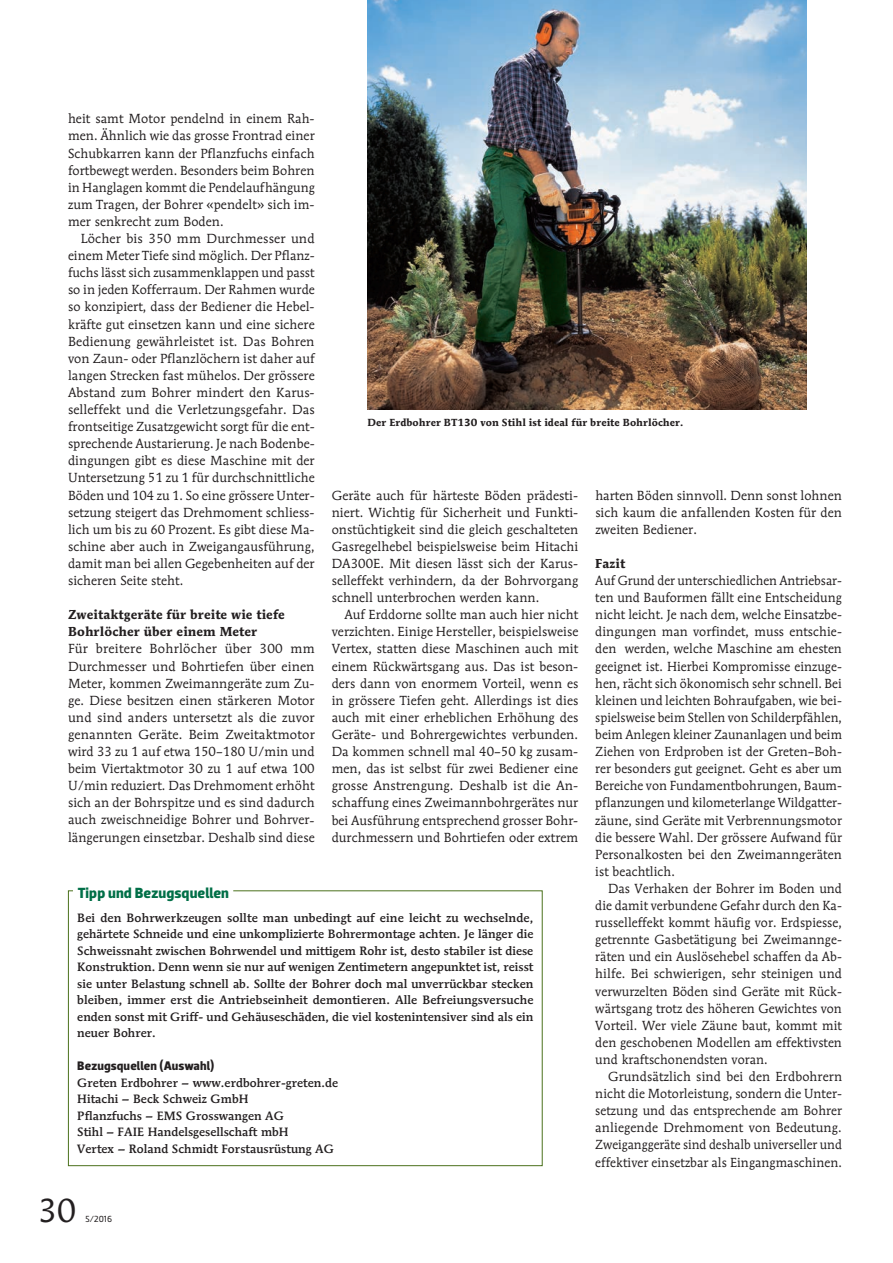
<style>
.page{position:relative;width:893px;height:1263px;background:#fff}
.page>*{position:absolute;margin:0;border:0;box-sizing:border-box;transform-origin:0 0}
.t1{font:33px "Mendoza Roman";color:#231f20}
.t2{font:700 15px "Dobra";letter-spacing:.005em;color:#006f47}
.t3{font:13.05px/17.1px "Mendoza Roman";letter-spacing:.005em;color:#231f20;text-align:justify}
.t4{font:13.05px/17.1px "Mendoza Roman";letter-spacing:.005em;color:#231f20;text-align:justify;scale:.96 1}
.t5{font:700 12.9px/17.1px "Mendoza Roman";letter-spacing:.005em;color:#231f20}
.t6{font:700 12.6px "Dobra";letter-spacing:.005em;color:#231f20}
.t7{font:500 12px/16.5px "Mendoza Roman";letter-spacing:.005em;color:#231f20;text-align:justify}
.t8{font:700 10.2px "Mendoza Roman";letter-spacing:.005em;color:#231f20}
.t9{font:9px "Dobra";color:#231f20}
</style>
<div class="page">
<div style="left:68px;top:890px;width:475px;height:276px;border:1px solid #4b711c"></div>
<hr style="left:74px;top:889px;width:159px;height:3px;background:#fff">
<img style="left:367px;top:0;width:439px;height:410px">
<p class="t3" style="left:68px;top:110px;width:248px">heit samt Motor pendelnd in einem Rah&shy;men. Ähnlich wie das grosse Frontrad einer Schubkarren kann der Pflanzfuchs einfach fortbewegt werden. Besonders beim Bohren in Hanglagen kommt die Pendelaufhängung zum Tragen, der Bohrer «pendelt» sich im&shy;mer senkrecht zum Boden.</p>
<p class="t3" style="left:68px;top:230px;width:248px;text-indent:13px">Löcher bis 350 mm Durchmesser und einem Meter Tiefe sind möglich. Der Pflanz&shy;fuchs lässt sich zusammenklappen und passt so in jeden Kofferraum. Der Rahmen wurde so konzipiert, dass der Bediener die Hebel&shy;kräfte gut einsetzen kann und eine sichere Bedienung gewährleistet ist. Das Bohren von Zaun- oder Pflanzlöchern ist daher auf langen Strecken fast mühelos. Der grössere Abstand zum Bohrer mindert den Karus&shy;selleffekt und die Verletzungsgefahr. Das frontseitige Zusatzgewicht sorgt für die ent&shy;sprechende Austarierung. Je nach Bodenbe&shy;dingungen gibt es diese Maschine mit der Untersetzung 51 zu 1 für durchschnittliche Böden und 104 zu 1. So eine grössere Unter&shy;setzung steigert das Drehmoment schliess&shy;lich um bis zu 60 Prozent. Es gibt diese Ma&shy;schine aber auch in Zweigangausführung, damit man bei allen Gegebenheiten auf der sicheren Seite steht.</p>
<p class="t5" style="left:68px;top:606px;width:218px">Zweitaktgeräte für breite wie tiefe<br>Bohrlöcher über einem Meter</p>
<p class="t3" style="left:68px;top:640px;width:248px">Für breitere Bohrlöcher über 300 mm Durchmesser und Bohrtiefen über einen Meter, kommen Zweimanngeräte zum Zu&shy;ge. Diese besitzen einen stärkeren Motor und sind anders untersetzt als die zuvor genannten Geräte. Beim Zweitaktmotor wird 33 zu 1 auf etwa 150–180 U/min und beim Viertaktmotor 30 zu 1 auf etwa 100<br>U/min reduziert. Das Drehmoment erhöht sich an der Bohrspitze und es sind dadurch auch zweischneidige Bohrer und Bohrver&shy;längerungen einsetzbar. Deshalb sind diese</p>
<p class="t8" style="left:367px;top:416px;width:317px">Der Erdbohrer BT130 von Stihl ist ideal für breite Bohrlöcher.</p>
<p class="t3" style="left:332px;top:486px;width:248px">Geräte auch für härteste Böden prädesti&shy;niert. Wichtig für Sicherheit und Funkti&shy;onstüchtigkeit sind die gleich geschalteten Gasregelhebel beispielsweise beim Hitachi DA300E. Mit diesen lässt sich der Karus&shy;selleffekt verhindern, da der Bohrvorgang schnell unterbrochen werden kann.</p>
<p class="t3" style="left:332px;top:606px;width:248px;text-indent:13px">Auf Erddorne sollte man auch hier nicht verzichten. Einige Hersteller, beispielsweise Vertex, statten diese Maschinen auch mit einem Rückwärtsgang aus. Das ist beson&shy;ders dann von enormem Vorteil, wenn es in grössere Tiefen geht. Allerdings ist dies auch mit einer erheblichen Erhöhung des Geräte- und Bohrergewichtes verbunden.<br>Da kommen schnell mal 40–50 kg zusam&shy;men, das ist selbst für zwei Bediener eine grosse Anstrengung. Deshalb ist die An&shy;schaffung eines Zweimannbohrgerätes nur bei Ausführung entsprechend grosser Bohr&shy;durchmessern und Bohrtiefen oder extrem</p>
<p class="t3" style="left:595px;top:486px;width:248px">harten Böden sinnvoll. Denn sonst lohnen sich kaum die anfallenden Kosten für den zweiten Bediener.</p>
<p class="t5" style="left:595px;top:555px;width:31px">Fazit</p>
<p class="t4" style="left:595px;top:572px;width:258px">Auf Grund der unterschiedlichen Antriebsar&shy;ten und Bauformen fällt eine Entscheidung nicht leicht. Je nach dem, welche Einsatzbe&shy;dingungen man vorfindet, muss entschie&shy;den werden, welche Maschine am ehesten geeignet ist. Hierbei Kompromisse einzuge&shy;hen, rächt sich ökonomisch sehr schnell. Bei kleinen und leichten Bohraufgaben, wie bei&shy;spielsweise beim Stellen von Schilderpfählen, beim Anlegen kleiner Zaunanlagen und beim Ziehen von Erdproben ist der Greten–Boh&shy;rer besonders gut geeignet. Geht es aber um Bereiche von Fundamentbohrungen, Baum&shy;pflanzungen und kilometerlange Wildgatter&shy;zäune, sind Geräte mit Verbrennungsmotor die bessere Wahl. Der grössere Aufwand für Personalkosten bei den Zweimanngeräten ist beachtlich.</p>
<p class="t3" style="left:595px;top:880px;width:248px;text-indent:13px">Das Verhaken der Bohrer im Boden und die damit verbundene Gefahr durch den Ka&shy;russelleffekt kommt häufig vor. Erdspiesse, getrennte Gasbetätigung bei Zweimannge&shy;räten und ein Auslösehebel schaffen da Ab&shy;hilfe. Bei schwierigen, sehr steinigen und verwurzelten Böden sind Geräte mit Rück&shy;wärtsgang trotz des höheren Gewichtes von Vorteil. Wer viele Zäune baut, kommt mit den geschobenen Modellen am effektivsten und kraftschonendsten voran.</p>
<p class="t3" style="left:595px;top:1068px;width:248px;text-indent:13px">Grundsätzlich sind bei den Erdbohrern nicht die Motorleistung, sondern die Unter&shy;setzung und das entsprechende am Bohrer anliegende Drehmoment von Bedeutung.<br>Zweiganggeräte sind deshalb universeller und effektiver einsetzbar als Eingangmaschinen.</p>
<p class="t2" style="left:78px;top:884px;width:153px">Tipp und Bezugsquellen</p>
<p class="t7" style="left:77px;top:909px;width:458px">Bei den Bohrwerkzeugen sollte man unbedingt auf eine leicht zu wechselnde, gehärtete Schneide und eine unkomplizierte Bohrermontage achten. Je länger die Schweissnaht zwischen Bohrwendel und mittigem Rohr ist, desto stabiler ist diese Konstruktion. Denn wenn sie nur auf wenigen Zentimetern angepunktet ist, reisst sie unter Belastung schnell ab. Sollte der Bohrer doch mal unverrückbar stecken bleiben, immer erst die Antriebseinheit demontieren. Alle Befreiungsversuche enden sonst mit Griff- und Gehäuseschäden, die viel kostenintensiver sind als ein neuer Bohrer.</p>
<p class="t6" style="left:77px;top:1058px;width:139px">Bezugsquellen (Auswahl)</p>
<p class="t7" style="left:77px;top:1074px;width:262px;text-align:left">Greten Erdbohrer – www.erdbohrer-greten.de Hitachi – Beck Schweiz GmbH<br>Pflanzfuchs – EMS Grosswangen AG<br>Stihl – FAIE Handelsgesellschaft mbH<br>Vertex – Roland Schmidt Forstausrüstung AG</p>
<h1 class="t1" style="left:38px;top:1190px;width:39px">30</h1>
<p class="t9" style="left:86px;top:1213px;width:28px">5/2016</p>
</div>
